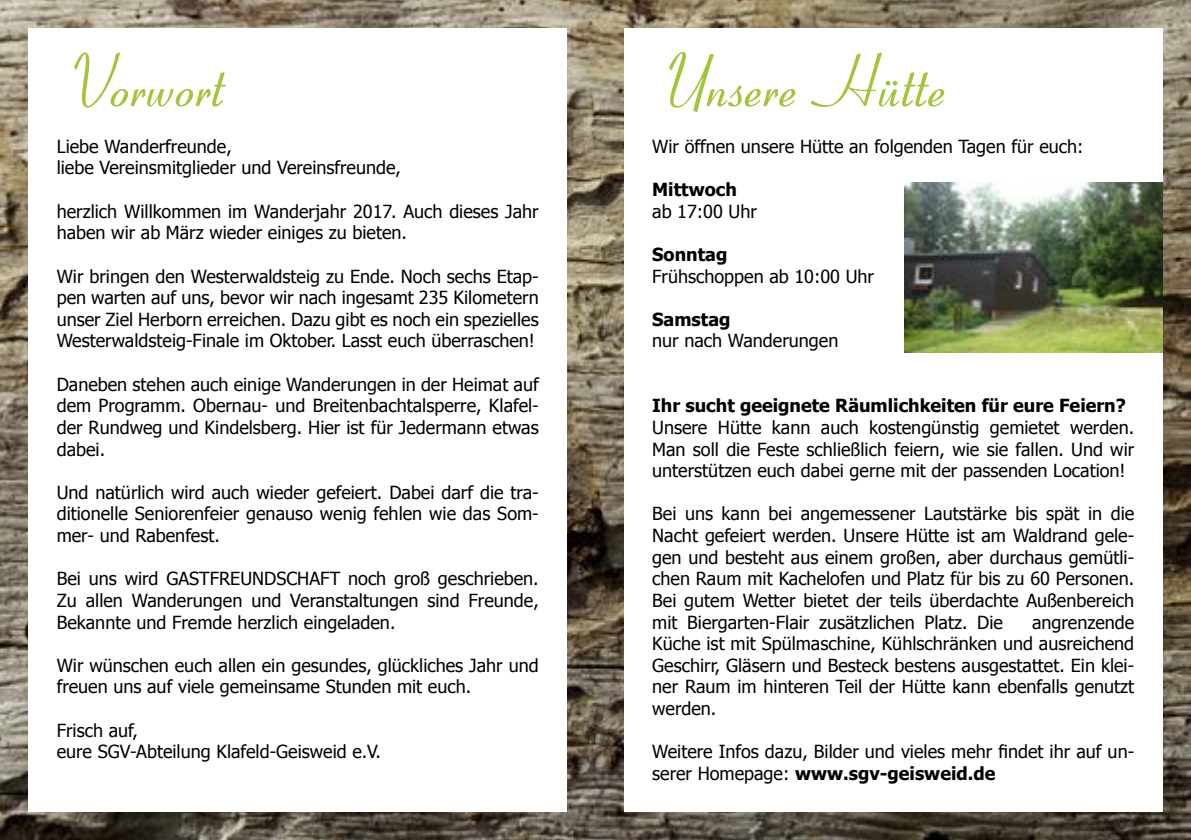
<style>
.page{position:relative;width:1191px;height:840px;background:#fff}
.page>*{position:absolute;margin:0;border:0;box-sizing:border-box;transform-origin:0 0}
.t1{font:72px "Coronet";color:#a4c439}
.t2{font:18px/21.6px "Tahoma";color:#000;text-align:justify}
.t3{font:700 18px "Tahoma";color:#000}
.s1{font-weight:700}
</style>
<div class="page">
<img style="left:0;top:0;width:1191px;height:839px">
<div style="left:28px;top:28px;width:539px;height:783px;background:#fff"></div>
<div style="left:624px;top:28px;width:538px;height:783px;background:#fff"></div>
<img style="left:904px;top:182px;width:258px;height:170px">
<h1 class="t1" style="left:57px;top:38px;width:161px">Vorwort</h1>
<p class="t2" style="left:57px;top:136px;width:346px">Liebe Wanderfreunde,<br>liebe Vereinsmitglieder und Vereinsfreunde,</p>
<p class="t2" style="left:57px;top:201px;width:483px">herzlich Willkommen im Wanderjahr 2017. Auch dieses Jahr haben wir ab März wieder einiges zu bieten.</p>
<p class="t2" style="left:57px;top:266px;width:483px">Wir bringen den Westerwaldsteig zu Ende. Noch sechs Etap&shy;pen warten auf uns, bevor wir nach ingesamt 235 Kilometern unser Ziel Herborn erreichen. Dazu gibt es noch ein spezielles Westerwaldsteig-Finale im Oktober. Lasst euch überraschen!</p>
<p class="t2" style="left:57px;top:374px;width:483px">Daneben stehen auch einige Wanderungen in der Heimat auf dem Programm. Obernau- und Breitenbachtalsperre, Klafel&shy;der Rundweg und Kindelsberg. Hier ist für Jedermann etwas dabei.</p>
<p class="t2" style="left:57px;top:482px;width:483px">Und natürlich wird auch wieder gefeiert. Dabei darf die tra&shy;ditionelle Seniorenfeier genauso wenig fehlen wie das Som&shy;mer- und Rabenfest.</p>
<p class="t2" style="left:57px;top:568px;width:483px">Bei uns wird GASTFREUNDSCHAFT noch groß geschrieben.<br>Zu allen Wanderungen und Veranstaltungen sind Freunde, Bekannte und Fremde herzlich eingeladen.</p>
<p class="t2" style="left:57px;top:655px;width:483px">Wir wünschen euch allen ein gesundes, glückliches Jahr und freuen uns auf viele gemeinsame Stunden mit euch.</p>
<p class="t2" style="left:57px;top:720px;width:326px">Frisch auf,<br>eure SGV-Abteilung Klafeld-Geisweid e.V.</p>
<h1 class="t1" style="left:652px;top:38px;width:287px">Unsere Hütte</h1>
<p class="t2" style="left:652px;top:136px;width:433px">Wir öffnen unsere Hütte an folgenden Tagen für euch:</p>
<p class="t3" style="left:652px;top:177px;width:86px">Mittwoch</p>
<p class="t2" style="left:652px;top:201px;width:106px">ab 17:00 Uhr</p>
<p class="t3" style="left:652px;top:241px;width:77px">Sonntag</p>
<p class="t2" style="left:652px;top:266px;width:223px">Frühschoppen ab 10:00 Uhr</p>
<p class="t3" style="left:652px;top:306px;width:80px">Samstag</p>
<p class="t2" style="left:652px;top:331px;width:188px">nur nach Wanderungen</p>
<p class="t3" style="left:652px;top:393px;width:475px">Ihr sucht geeignete Räumlichkeiten für eure Feiern?</p>
<p class="t2" style="left:652px;top:417px;width:483px">Unsere Hütte kann auch kostengünstig gemietet werden.<br>Man soll die Feste schließlich feiern, wie sie fallen. Und wir unterstützen euch dabei gerne mit der passenden Location!</p>
<p class="t2" style="left:652px;top:504px;width:483px">Bei uns kann bei angemessener Lautstärke bis spät in die Nacht gefeiert werden. Unsere Hütte ist am Waldrand gele&shy;gen und besteht aus einem großen, aber durchaus gemütli&shy;chen Raum mit Kachelofen und Platz für bis zu 60 Personen.<br>Bei gutem Wetter bietet der teils überdachte Außenbereich mit Biergarten-Flair zusätzlichen Platz. Die</p>
<p class="t2" style="left:652px;top:612px;width:483px;text-indent:380px">angrenzende Küche ist mit Spülmaschine, Kühlschränken und ausreichend Geschirr, Gläsern und Besteck bestens ausgestattet. Ein klei&shy;ner Raum im hinteren Teil der Hütte kann ebenfalls genutzt werden.</p>
<p class="t2" style="left:652px;top:741px;width:483px">Weitere Infos dazu, Bilder und vieles mehr findet ihr auf un&shy;serer Homepage: <span class="s1">www.sgv-geisweid.de</span></p>
</div>
